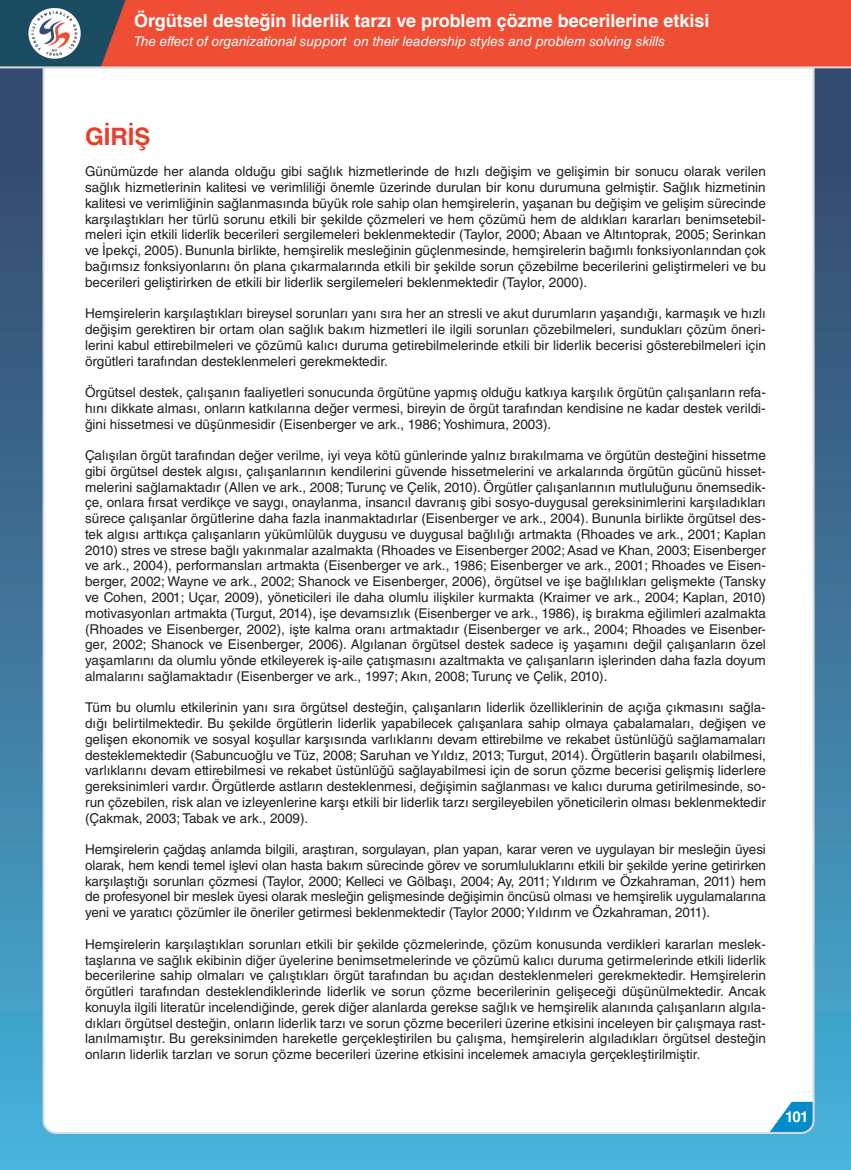
<style>
.page{position:relative;width:851px;height:1170px;background:#fff}
.page>*{position:absolute;margin:0;border:0;box-sizing:border-box;transform-origin:0 0}
.t1{font:700 24px "Helvetica LT Std";color:#e83e2b}
.t2{font:700 18px "Helvetica LT Std";color:#fff}
.t3{font:700 15px "Helvetica LT Std";color:#fff}
.t4{font:13.5px/15.8px "Helvetica LT Std";color:#231f20;text-align:justify}
.t5{font:italic 13.5px "Helvetica LT Std";color:#fff}
</style>
<div class="page">
<img style="left:0;top:0;width:850px;height:1169px">
<h2 class="t2" style="left:134px;top:9px;width:576px">Örgütsel desteğin liderlik tarzı ve problem çözme becerilerine etkisi</h2>
<p class="t5" style="left:134px;top:33px;width:532px">The effect of organizational support on their leadership styles and problem solving skills</p>
<h1 class="t1" style="left:85px;top:122px;width:67px">GİRİŞ</h1>
<p class="t4" style="left:85px;top:164px;width:682px">Günümüzde her alanda olduğu gibi sağlık hizmetlerinde de hızlı değişim ve gelişimin bir sonucu olarak verilen sağlık hizmetlerinin kalitesi ve verimliliği önemle üzerinde durulan bir konu durumuna gelmiştir. Sağlık hizmetinin kalitesi ve verimliğinin sağlanmasında büyük role sahip olan hemşirelerin, yaşanan bu değişim ve gelişim sürecinde karşılaştıkları her türlü sorunu etkili bir şekilde çözmeleri ve hem çözümü hem de aldıkları kararları benimsetebil&shy;meleri için etkili liderlik becerileri sergilemeleri beklenmektedir (Taylor, 2000; Abaan ve Altıntoprak, 2005; Serinkan ve İpekçi, 2005). Bununla birlikte, hemşirelik mesleğinin güçlenmesinde, hemşirelerin bağımlı fonksiyonlarından çok bağımsız fonksiyonlarını ön plana çıkarmalarında etkili bir şekilde sorun çözebilme becerilerini geliştirmeleri ve bu becerileri geliştirirken de etkili bir liderlik sergilemeleri beklenmektedir (Taylor, 2000).</p>
<p class="t4" style="left:85px;top:305px;width:682px">Hemşirelerin karşılaştıkları bireysel sorunları yanı sıra her an stresli ve akut durumların yaşandığı, karmaşık ve hızlı değişim gerektiren bir ortam olan sağlık bakım hizmetleri ile ilgili sorunları çözebilmeleri, sundukları çözüm öneri&shy;lerini kabul ettirebilmeleri ve çözümü kalıcı duruma getirebilmelerinde etkili bir liderlik becerisi gösterebilmeleri için örgütleri tarafından desteklenmeleri gerekmektedir.</p>
<p class="t4" style="left:85px;top:384px;width:682px">Örgütsel destek, çalışanın faaliyetleri sonucunda örgütüne yapmış olduğu katkıya karşılık örgütün çalışanların refa&shy;hını dikkate alması, onların katkılarına değer vermesi, bireyin de örgüt tarafından kendisine ne kadar destek verildi&shy;ğini hissetmesi ve düşünmesidir (Eisenberger ve ark., 1986; Yoshimura, 2003).</p>
<p class="t4" style="left:85px;top:447px;width:682px">Çalışılan örgüt tarafından değer verilme, iyi veya kötü günlerinde yalnız bırakılmama ve örgütün desteğini hissetme gibi örgütsel destek algısı, çalışanlarının kendilerini güvende hissetmelerini ve arkalarında örgütün gücünü hisset&shy;melerini sağlamaktadır (Allen ve ark., 2008; Turunç ve Çelik, 2010). Örgütler çalışanlarının mutluluğunu önemsedik&shy;çe, onlara fırsat verdikçe ve saygı, onaylanma, insancıl davranış gibi sosyo-duygusal gereksinimlerini karşıladıkları sürece çalışanlar örgütlerine daha fazla inanmaktadırlar (Eisenberger ve ark., 2004). Bununla birlikte örgütsel des&shy;tek algısı arttıkça çalışanların yükümlülük duygusu ve duygusal bağlılığı artmakta (Rhoades ve ark., 2001; Kaplan 2010) stres ve strese bağlı yakınmalar azalmakta (Rhoades ve Eisenberger 2002; Asad ve Khan, 2003; Eisenberger ve ark., 2004), performansları artmakta (Eisenberger ve ark., 1986; Eisenberger ve ark., 2001; Rhoades ve Eisen&shy;berger, 2002; Wayne ve ark., 2002; Shanock ve Eisenberger, 2006), örgütsel ve işe bağlılıkları gelişmekte (Tansky ve Cohen, 2001; Uçar, 2009), yöneticileri ile daha olumlu ilişkiler kurmakta (Kraimer ve ark., 2004; Kaplan, 2010) motivasyonları artmakta (Turgut, 2014), işe devamsızlık (Eisenberger ve ark., 1986), iş bırakma eğilimleri azalmakta (Rhoades ve Eisenberger, 2002), işte kalma oranı artmaktadır (Eisenberger ve ark., 2004; Rhoades ve Eisenber&shy;ger, 2002; Shanock ve Eisenberger, 2006). Algılanan örgütsel destek sadece iş yaşamını değil çalışanların özel yaşamlarını da olumlu yönde etkileyerek iş-aile çatışmasını azaltmakta ve çalışanların işlerinden daha fazla doyum almalarını sağlamaktadır (Eisenberger ve ark., 1997; Akın, 2008; Turunç ve Çelik, 2010).</p>
<p class="t4" style="left:85px;top:699px;width:682px">Tüm bu olumlu etkilerinin yanı sıra örgütsel desteğin, çalışanların liderlik özelliklerinin de açığa çıkmasını sağla&shy;dığı belirtilmektedir. Bu şekilde örgütlerin liderlik yapabilecek çalışanlara sahip olmaya çabalamaları, değişen ve gelişen ekonomik ve sosyal koşullar karşısında varlıklarını devam ettirebilme ve rekabet üstünlüğü sağlamamaları desteklemektedir (Sabuncuoğlu ve Tüz, 2008; Saruhan ve Yıldız, 2013; Turgut, 2014). Örgütlerin başarılı olabilmesi, varlıklarını devam ettirebilmesi ve rekabet üstünlüğü sağlayabilmesi için de sorun çözme becerisi gelişmiş liderlere gereksinimleri vardır. Örgütlerde astların desteklenmesi, değişimin sağlanması ve kalıcı duruma getirilmesinde, so&shy;run çözebilen, risk alan ve izleyenlerine karşı etkili bir liderlik tarzı sergileyebilen yöneticilerin olması beklenmektedir (Çakmak, 2003; Tabak ve ark., 2009).</p>
<p class="t4" style="left:85px;top:841px;width:682px">Hemşirelerin çağdaş anlamda bilgili, araştıran, sorgulayan, plan yapan, karar veren ve uygulayan bir mesleğin üyesi olarak, hem kendi temel işlevi olan hasta bakım sürecinde görev ve sorumluluklarını etkili bir şekilde yerine getirirken karşılaştığı sorunları çözmesi (Taylor, 2000; Kelleci ve Gölbaşı, 2004; Ay, 2011; Yıldırım ve Özkahraman, 2011) hem de profesyonel bir meslek üyesi olarak mesleğin gelişmesinde değişimin öncüsü olması ve hemşirelik uygulamalarına yeni ve yaratıcı çözümler ile öneriler getirmesi beklenmektedir (Taylor 2000; Yıldırım ve Özkahraman, 2011).</p>
<p class="t4" style="left:85px;top:936px;width:682px">Hemşirelerin karşılaştıkları sorunları etkili bir şekilde çözmelerinde, çözüm konusunda verdikleri kararları meslek&shy;taşlarına ve sağlık ekibinin diğer üyelerine benimsetmelerinde ve çözümü kalıcı duruma getirmelerinde etkili liderlik becerilerine sahip olmaları ve çalıştıkları örgüt tarafından bu açıdan desteklenmeleri gerekmektedir. Hemşirelerin örgütleri tarafından desteklendiklerinde liderlik ve sorun çözme becerilerinin gelişeceği düşünülmektedir. Ancak konuyla ilgili literatür incelendiğinde, gerek diğer alanlarda gerekse sağlık ve hemşirelik alanında çalışanların algıla&shy;dıkları örgütsel desteğin, onların liderlik tarzı ve sorun çözme becerileri üzerine etkisini inceleyen bir çalışmaya rast&shy;lanılmamıştır. Bu gereksinimden hareketle gerçekleştirilen bu çalışma, hemşirelerin algıladıkları örgütsel desteğin onların liderlik tarzları ve sorun çözme becerileri üzerine etkisini incelemek amacıyla gerçekleştirilmiştir.</p>
<p class="t3" style="left:785px;top:1107px;width:25px">101</p>
</div>
